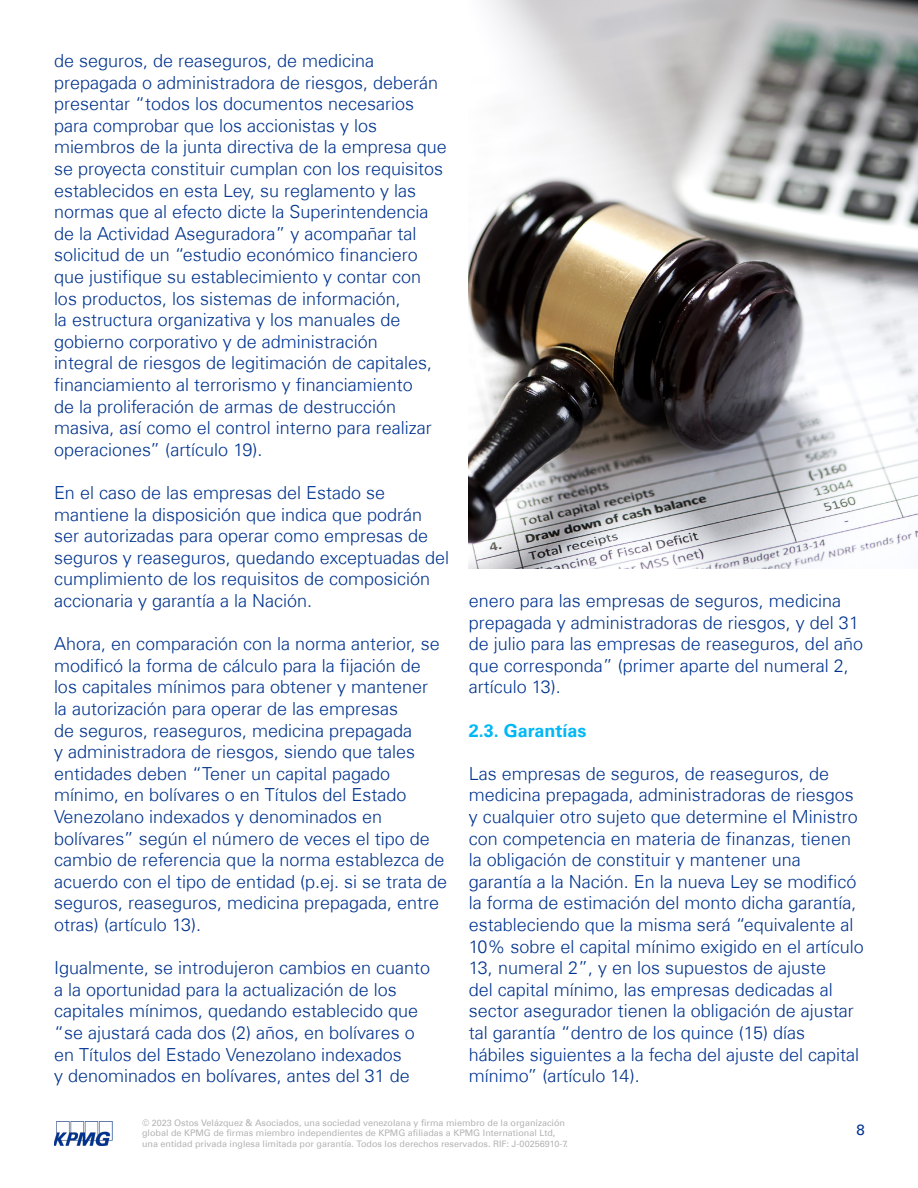
<style>
.page{position:relative;width:918px;height:1188px;background:#fff}
.page>*{position:absolute;margin:0;border:0;box-sizing:border-box;transform-origin:0 0}
.t1{font:300 18px/21.6px "Universfor KPMG";color:#00338e}
.t2{font:700 18px "Universfor KPMG";color:#00b8f6}
.t3{font:15px "Universfor KPMG";color:#00338e}
.t4{font:9px/10.8px "Universfor KPMG";color:#b3b3b3}
</style>
<div class="page">
<img style="left:54px;top:1121px;width:58px;height:24px">
<img style="left:469px;top:0;width:449px;height:568px">
<p class="t1" style="left:54px;top:50px;width:394px">de seguros, de reaseguros, de medicina prepagada o administradora de riesgos, deberán presentar “todos los documentos necesarios para comprobar que los accionistas y los miembros de la junta directiva de la empresa que se proyecta constituir cumplan con los requisitos establecidos en esta Ley, su reglamento y las normas que al efecto dicte la Superintendencia de la Actividad Aseguradora” y acompañar tal solicitud de un “estudio económico financiero que justifique su establecimiento y contar con los productos, los sistemas de información,<br>la estructura organizativa y los manuales de gobierno corporativo y de administración<br>integral de riesgos de legitimación de capitales, financiamiento al terrorismo y financiamiento<br>de la proliferación de armas de destrucción masiva, así como el control interno para realizar operaciones” (artículo 19).</p>
<p class="t1" style="left:54px;top:482px;width:397px">En el caso de las empresas del Estado se mantiene la disposición que indica que podrán ser autorizadas para operar como empresas de seguros y reaseguros, quedando exceptuadas del cumplimiento de los requisitos de composición accionaria y garantía a la Nación.</p>
<p class="t1" style="left:54px;top:633px;width:395px">Ahora, en comparación con la norma anterior, se modificó la forma de cálculo para la fijación de los capitales mínimos para obtener y mantener<br>la autorización para operar de las empresas<br>de seguros, reaseguros, medicina prepagada<br>y administradora de riesgos, siendo que tales entidades deben “Tener un capital pagado mínimo, en bolívares o en Títulos del Estado Venezolano indexados y denominados en bolívares” según el número de veces el tipo de cambio de referencia que la norma establezca de acuerdo con el tipo de entidad (p.ej. si se trata de seguros, reaseguros, medicina prepagada, entre otras) (artículo 13).</p>
<p class="t1" style="left:54px;top:957px;width:378px">Igualmente, se introdujeron cambios en cuanto a la oportunidad para la actualización de los capitales mínimos, quedando establecido que “se ajustará cada dos (2) años, en bolívares o en Títulos del Estado Venezolano indexados<br>y denominados en bolívares, antes del 31 de</p>
<p class="t1" style="left:469px;top:590px;width:396px">enero para las empresas de seguros, medicina prepagada y administradoras de riesgos, y del 31 de julio para las empresas de reaseguros, del año que corresponda” (primer aparte del numeral 2, artículo 13).</p>
<p class="t2" style="left:469px;top:720px;width:119px">2.3. Garantías</p>
<p class="t1" style="left:469px;top:763px;width:397px">Las empresas de seguros, de reaseguros, de medicina prepagada, administradoras de riesgos y cualquier otro sujeto que determine el Ministro con competencia en materia de finanzas, tienen la obligación de constituir y mantener una garantía a la Nación. En la nueva Ley se modificó la forma de estimación del monto dicha garantía, estableciendo que la misma será “equivalente al 10% sobre el capital mínimo exigido en el artículo 13, numeral 2”, y en los supuestos de ajuste<br>del capital mínimo, las empresas dedicadas al sector asegurador tienen la obligación de ajustar tal garantía “dentro de los quince (15) días hábiles siguientes a la fecha del ajuste del capital mínimo” (artículo 14).</p>
<p class="t4" style="left:142px;top:1117px;width:428px">© 2023 Ostos Velázquez &amp; Asociados, una sociedad venezolana y firma miembro de la organización global de KPMG de firmas miembro independientes de KPMG afiliadas a KPMG International Ltd, una entidad privada inglesa limitada por garantía. Todos los derechos reservados. RIF: J-00256910-7.</p>
<p class="t3" style="left:857px;top:1121px;width:10px">8</p>
</div>
